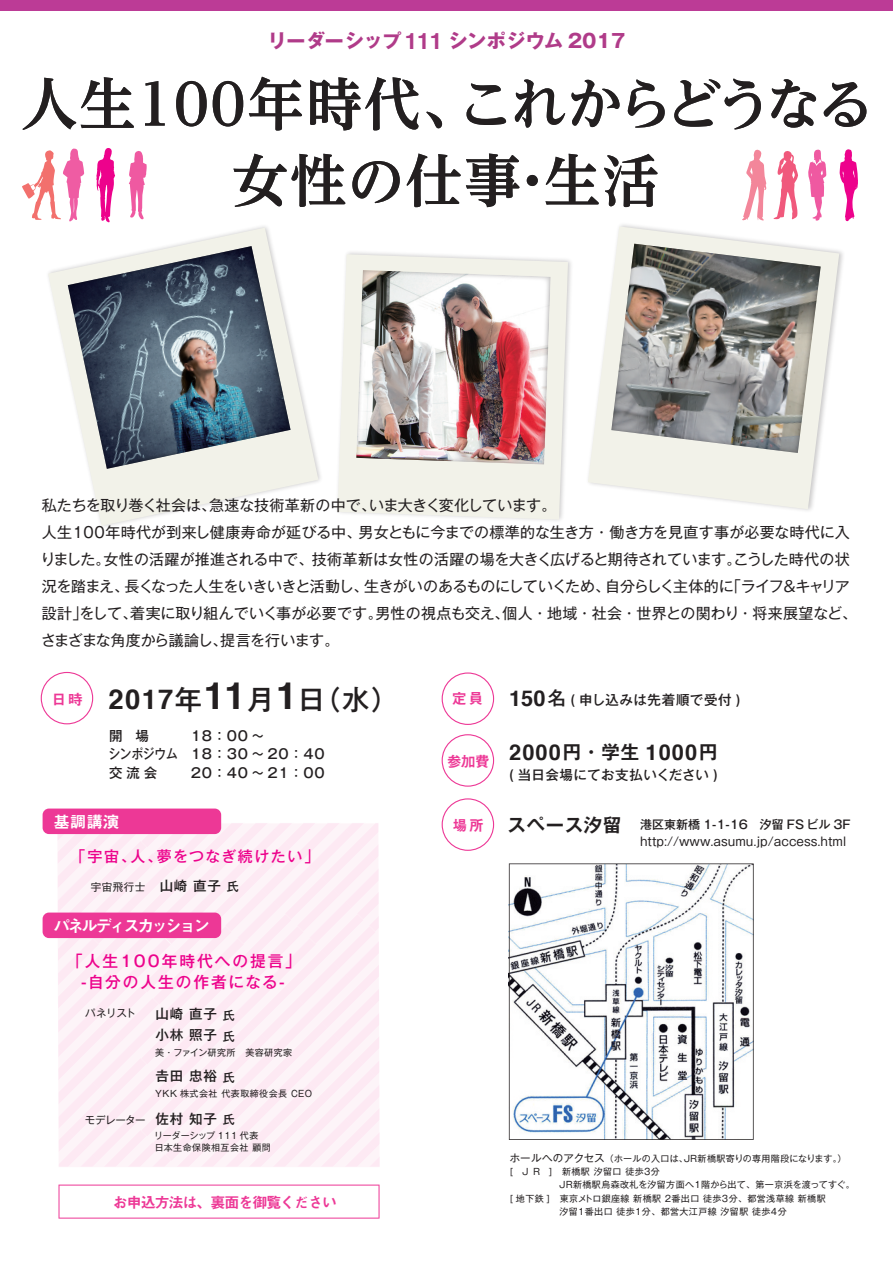
<style>
.page{position:relative;width:893px;height:1263px;background:#fff}
.page>*{position:absolute;margin:0;border:0;box-sizing:border-box;transform-origin:0 0}
.t1{font:700 57px/76.5px "UD Reimin Pro";letter-spacing:-.075em;color:#231f20;text-align:center}
.t2{font:500 27.45px "Gothic MB101 Pro";color:#231f20}
.t3{font:700 21.75px "Helvetica";letter-spacing:.05em;color:#231f20}
.t4{font:700 19.05px "Gothic MB101 Pro";color:#b03b89}
.t5{font:16.5px "Midashi Go Pro MB31";letter-spacing:-.15em;color:#fff}
.t6{font:500 15.75px/21.3px "Gothic MB101 Pro";letter-spacing:.125em;color:#ed028c;text-align:center}
.t7{font:15px/27px "Gothic MB101 Pr 6";letter-spacing:-.01em;color:#231f20}
.t8{font:15px "Midashi Go Pro MB31";letter-spacing:-.07em;color:#ed3896}
.t9{font:500 15px "Gothic MB101 Pro";letter-spacing:.1em;color:#ed028c}
.t10{font:500 13.5px/18.8px "Gothic MB101 Pro";letter-spacing:.05em;color:#231f20}
.t11{font:500 13.5px "Gothic MB101 Pro";letter-spacing:.02em;color:#231f20}
.t12{font:12px/16.5px "Gothic MB101 Pro";color:#231f20}
.t13{font:10.5px "Gothic MB101 Pro";letter-spacing:-.02em;color:#231f20}
.t14{font:9px/12px "Gothic MB101 Pro";letter-spacing:.045em;color:#231f20}
.s1{font-family:"Helvetica";font-size:22.5px}
.s2{font-family:"Helvetica";font-weight:700}
.s3{font-family:"Helvetica";font-weight:700;font-size:37.65px}
.s4{font-family:"Midashi Go Pro MB31";font-weight:400;font-size:15px;color:#ed3896}
.s5{font-family:"Helvetica";font-weight:700;font-size:21.75px}
.s6{font-size:18.45px}
.s7{font-weight:500;font-size:13.5px}
.s8{font-weight:500;font-size:12px}
.s9{font-size:12px}
.s10{font-family:"Gothic MB101 Pro De";font-size:18.45px}
.s11{font-family:"Gothic MB101 Pro De";font-weight:700;font-size:18.45px}
.s12{font-weight:500}
.s13{font-size:10.5px}
</style>
<div class="page">
<svg style="left:48px;top:228px;width:270px;height:298px"></svg>
<svg style="left:68px;top:246px;width:223px;height:223px;background:#7a8690"></svg>
<img style="left:337px;top:252px;width:234px;height:269px">
<svg style="left:338px;top:254px;width:230px;height:265px;background:#f2f2eb"></svg>
<img style="left:356px;top:270px;width:195px;height:194px">
<svg style="left:588px;top:226px;width:251px;height:283px;fill:#f2f2e9"></svg>
<svg style="left:611px;top:244px;width:210px;height:209px;background:#9e9c98"></svg>
<div style="left:0;top:0;width:893px;height:11px;background:#bc3b96"></div>
<svg style="left:442px;top:734px;width:52px;height:53px"></svg>
<svg style="left:41px;top:672px;width:52px;height:52px"></svg>
<svg style="left:442px;top:672px;width:52px;height:53px"></svg>
<svg style="left:742px;top:149px;width:24px;height:72px"></svg>
<svg style="left:773px;top:151px;width:25px;height:68px"></svg>
<svg style="left:129px;top:151px;width:18px;height:69px"></svg>
<svg style="left:808px;top:149px;width:18px;height:72px"></svg>
<svg style="left:96px;top:148px;width:19px;height:74px"></svg>
<svg style="left:22px;top:148px;width:62px;height:73px"></svg>
<svg style="left:840px;top:149px;width:18px;height:72px"></svg>
<svg style="left:442px;top:798px;width:52px;height:53px"></svg>
<svg style="left:59px;top:1184px;width:321px;height:34px"></svg>
<div style="left:58px;top:823px;width:322px;height:344px;background:#fdf0f7"></div>
<div style="left:43px;top:912px;width:178px;height:26px;background:#ed3896;border-radius:6px"></div>
<div style="left:43px;top:808px;width:178px;height:26px;background:#ed3896;border-radius:6px"></div>
<svg style="left:509px;top:863px;width:245px;height:277px"></svg>
<p class="t4" style="left:268px;top:25px;width:359px">リーダーシップ <span class="s1">111</span> シンポジウム 2017</p>
<h1 class="t1" style="left:20px;top:65px;width:855px">人生１００年時代、これからどうなる女性の仕事・生活</h1>
<p class="t7" style="left:40px;top:490px;width:818px">私たちを取り巻く社会は、急速な技術革新の中で、いま大きく変化しています。<br>人生１００年時代が到来し健康寿命が延びる中、男女ともに今までの標準的な生き方・働き方を見直す事が必要な時代に入りました。女性の活躍が推進される中で、技術革新は女性の活躍の場を大きく広げると期待されています。こうした時代の状況を踏まえ、長くなった人生をいきいきと活動し、生きがいのあるものにしていくため、自分らしく主体的に「ライフ＆キャリア設計」をして、着実に取り組んでいく事が必要です。男性の視点も交え、個人・地域・社会・世界との関わり・将来展望など、さまざまな角度から議論し、提言を行います。</p>
<h2 class="t2" style="left:52px;top:676px;width:348px"><sup>日時</sup> <span class="s2">2017</span>年<span class="s3">11</span>月<span class="s3">1</span>日（水）</h2>
<p class="t10" style="left:452px;top:688px;width:290px"><span class="s4">定員</span> <span class="s5">150</span><span class="s6">名</span> ( 申し込みは先着順で受付 )</p>
<p class="t10" style="left:108px;top:724px;width:71px">開　場<br>シンポジウム交 流 会</p>
<p class="t10" style="left:191px;top:724px;width:135px">18：00 ～<br>18：30 ～ 20：40<br>20：40 ～ 21：00</p>
<p class="t5" style="left:53px;top:808px;width:67px">基調講演</p>
<p class="t9" style="left:71px;top:844px;width:250px">「宇宙、人、夢をつなぎ続けたい」</p>
<p class="t13" style="left:91px;top:878px;width:150px">宇宙飛行士 <span class="s7">山崎 直子</span> <span class="s8">氏</span></p>
<p class="t5" style="left:53px;top:912px;width:158px">パネルディスカッション</p>
<p class="t6" style="left:67px;top:948px;width:235px">「人生100年時代への提言」-自分の人生の作者になる-</p>
<p class="t13" style="left:85px;top:1004px;width:52px">パネリスト</p>
<p class="t13" style="left:85px;top:1111px;width:62px">モデレーター</p>
<p class="t10" style="left:156px;top:1002px;width:81px">山崎 直子 <span class="s9">氏</span></p>
<p class="t10" style="left:156px;top:1024px;width:81px">小林 照子 <span class="s9">氏</span></p>
<p class="t14" style="left:155px;top:1045px;width:139px">美・ファイン研究所　美容研究家</p>
<p class="t10" style="left:156px;top:1065px;width:81px">吉田 忠裕 <span class="s9">氏</span></p>
<p class="t14" style="left:155px;top:1086px;width:159px">YKK 株式会社 代表取締役会長 CEO</p>
<p class="t10" style="left:156px;top:1107px;width:81px">佐村 知子 <span class="s9">氏</span></p>
<p class="t14" style="left:154px;top:1128px;width:118px">リーダーシップ 111 代表<br>日本生命保険相互会社 顧問</p>
<p class="t8" style="left:113px;top:1190px;width:226px">お申込方法は、裏面を御覧ください</p>
<p class="t8" style="left:447px;top:749px;width:44px">参加費</p>
<p class="t8" style="left:452px;top:813px;width:33px">場所</p>
<h3 class="t3" style="left:509px;top:734px;width:210px">2000<span class="s10">円・学生</span> 1000<span class="s10">円</span></h3>
<p class="t11" style="left:509px;top:763px;width:210px">( 当日会場にてお支払いください )</p>
<p class="t12" style="left:640px;top:815px;width:212px;text-indent:-133px"><span class="s11">スペース汐留</span> <span class="s12">港区東新橋 1-1-16 汐留 FS ビル 3F </span>http://www.asumu.jp/access.html</p>
<p class="t14" style="left:510px;top:1151px;width:338px"><span class="s13">ホールへのアクセス</span>（ホールの入口は、ＪＲ新橋駅寄りの専用階段になります。）</p>
<p class="t14" style="left:510px;top:1164px;width:152px">[ ＪＲ ]　新橋駅 汐留口 徒歩３分</p>
<p class="t14" style="left:558px;top:1177px;width:298px">ＪＲ新橋駅烏森改札を汐留方面へ１階から出て、第一京浜を渡ってすぐ。</p>
<p class="t14" style="left:510px;top:1191px;width:317px">[ 地下鉄 ]　東京メトロ銀座線 新橋駅 ２番出口 徒歩３分、都営浅草線 新橋駅</p>
<p class="t14" style="left:559px;top:1204px;width:229px">汐留１番出口 徒歩１分、都営大江戸線 汐留駅 徒歩４分</p>
</div>
